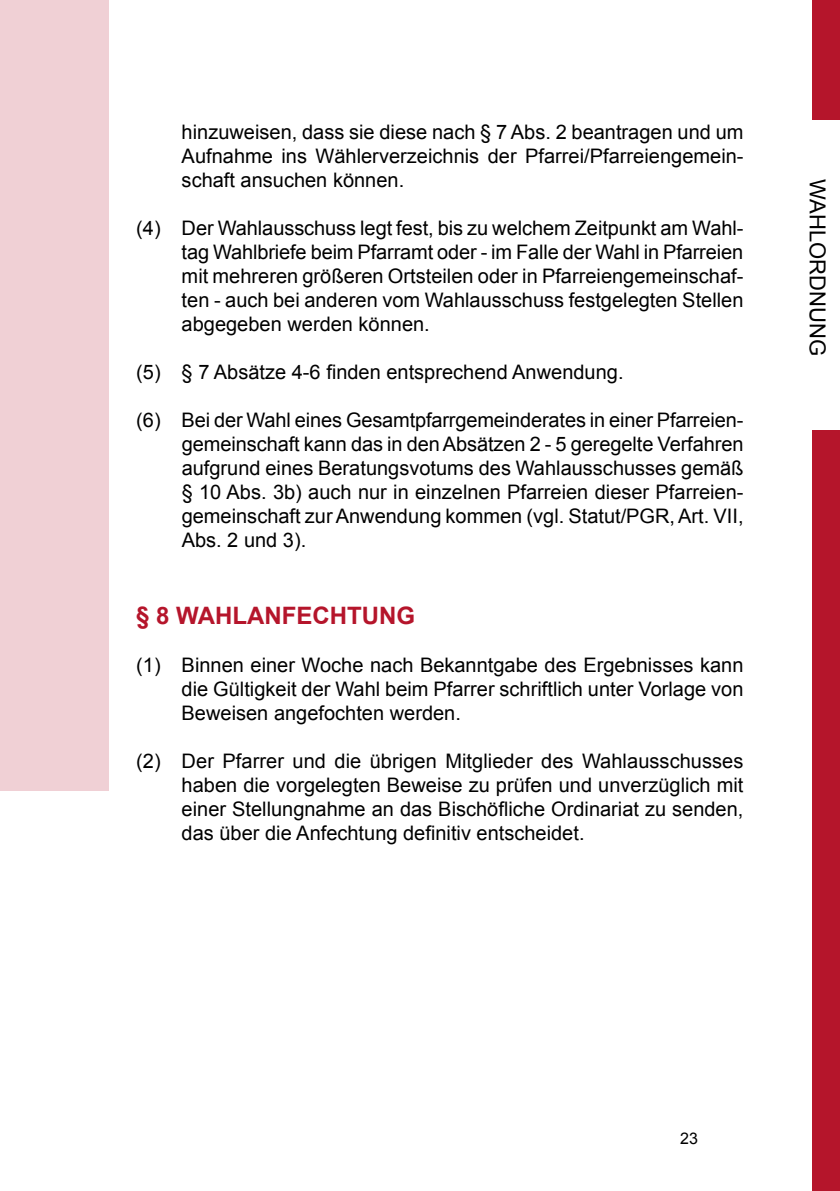
<style>
.page{position:relative;width:840px;height:1191px;background:#fff}
.page>*{position:absolute;margin:0;border:0;box-sizing:border-box;transform-origin:0 0}
.t1{font:700 24px "Arial";color:#b5152b}
.t2{font:22px "Arial";color:#000}
.t3{font:20px/24px "Arial";color:#000;text-align:justify}
.t4{font:16px "Arial";color:#000}
</style>
<div class="page">
<div style="left:0;top:0;width:108px;height:790px;background:#f0d0d5"></div>
<div style="left:812px;top:0;width:27px;height:1191px;background:#b5152b"></div>
<div style="left:788px;top:120px;width:51px;height:310px;background:#fff"></div>
<p class="t3" style="left:181px;top:120px;width:563px">hinzuweisen, dass sie diese nach § 7 Abs. 2 beantragen und um Aufnahme ins Wählerverzeichnis der Pfarrei/Pfarreiengemein&shy;schaft ansuchen können.</p>
<p class="t3" style="left:181px;top:216px;width:563px;text-indent:-45px">(4) Der Wahlausschuss legt fest, bis zu welchem Zeitpunkt am Wahl&shy;tag Wahlbriefe beim Pfarramt oder - im Falle der Wahl in Pfarreien mit mehreren größeren Ortsteilen oder in Pfarreiengemeinschaf&shy;ten - auch bei anderen vom Wahlausschuss festgelegten Stellen abgegeben werden können.</p>
<p class="t3" style="left:136px;top:360px;width:488px">(5) § 7 Absätze 4-6 finden entsprechend Anwendung.</p>
<p class="t3" style="left:181px;top:408px;width:563px;text-indent:-45px">(6) Bei der Wahl eines Gesamtpfarrgemeinderates in einer Pfarreien&shy;gemeinschaft kann das in den Absätzen 2 - 5 geregelte Verfahren aufgrund eines Beratungsvotums des Wahlausschusses gemäß § 10 Abs. 3b) auch nur in einzelnen Pfarreien dieser Pfarreien&shy;gemeinschaft zur Anwendung kommen (vgl. Statut/PGR, Art. VII , Abs. 2 und 3).</p>
<p class="t1" style="left:136px;top:600px;width:280px">§ 8 WAHLANFECHTUNG</p>
<p class="t3" style="left:181px;top:653px;width:563px;text-indent:-45px">(1) Binnen einer Woche nach Bekanntgabe des Ergebnisses kann die Gültigkeit der Wahl beim Pfarrer schriftlich unter Vorlage von Beweisen angefochten werden.</p>
<p class="t3" style="left:181px;top:749px;width:563px;text-indent:-45px">(2) Der Pfarrer und die übrigen Mitglieder des Wahlausschusses haben die vorgelegten Beweise zu prüfen und unverzüglich mit einer Stellungnahme an das Bischöfliche Ordinariat zu senden, das über die Anfechtung definitiv entscheidet.</p>
<p class="t2" style="left:831px;top:179px;width:175px;rotate:90deg">WAHLORDNUNG</p>
<p class="t4" style="left:680px;top:1127px;width:19px">23</p>
</div>
